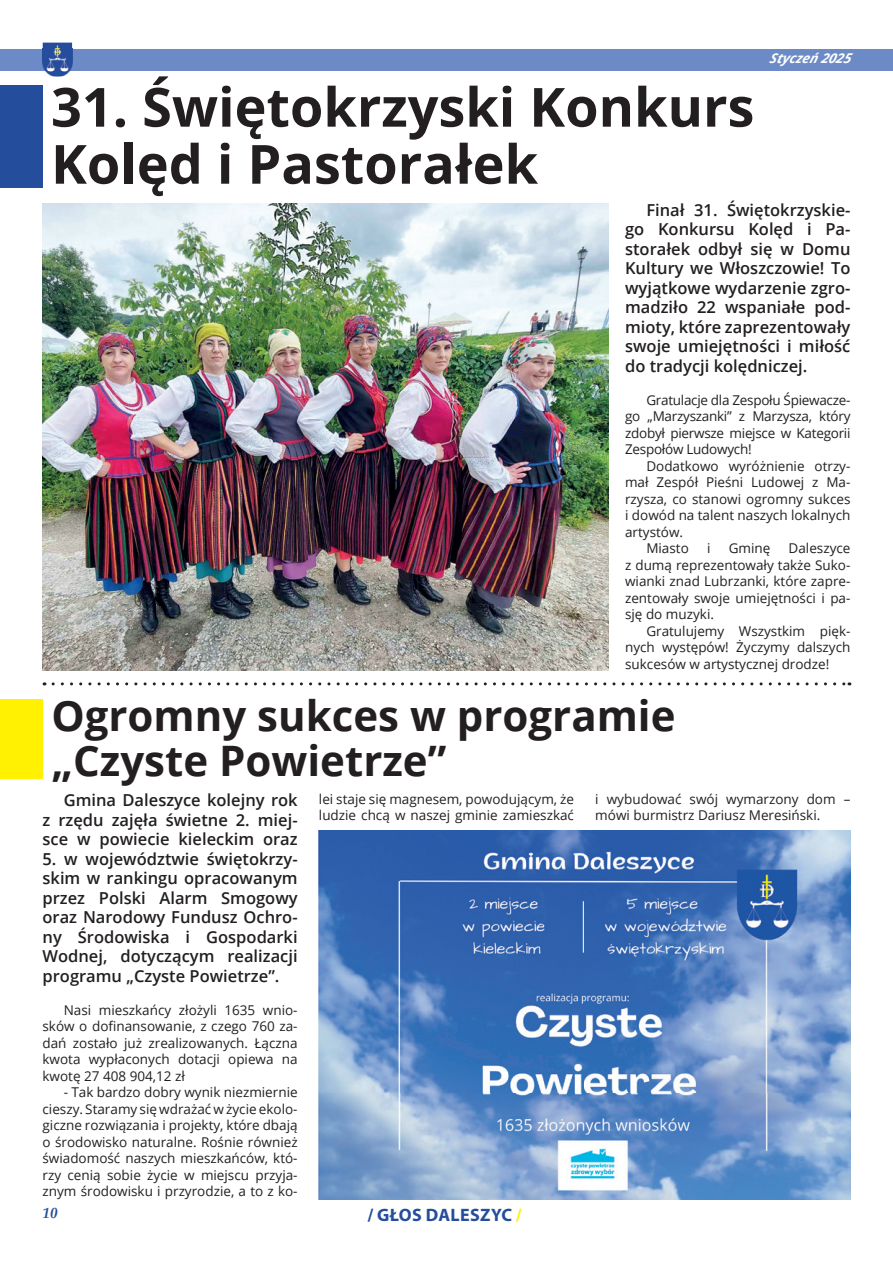
<style>
.page{position:relative;width:893px;height:1263px;background:#fff}
.page>*{position:absolute;margin:0;border:0;box-sizing:border-box;transform-origin:0 0}
.t1{font:700 54px/57px "Open Sans";color:#231f20}
.t2{font:700 42px/45px "Open Sans";color:#231f20}
.t3{font:700 18px "Myriad Pro";letter-spacing:.02em;color:#244e9c}
.t4{font:600 16.5px/19.5px "Open Sans";color:#231f20;text-align:justify}
.t5{font:italic 700 15px "Palatino Linotype";color:#244e9c}
.t6{font:13.5px/16.5px "Open Sans";color:#231f20;text-align:justify}
.t7{font:italic 700 13.5px "Open Sans";color:#fff}
.s1{color:#fff101}
</style>
<div class="page">
<div style="left:0;top:49px;width:893px;height:21px;background:#6c8bc6"></div>
<img style="left:43px;top:43px;width:29px;height:34px">
<img style="left:43px;top:49px;width:29px;height:21px">
<div style="left:0;top:85px;width:43px;height:103px;background:#244e9c"></div>
<div style="left:0;top:699px;width:43px;height:80px;background:#fff101"></div>
<img style="left:43px;top:203px;width:565px;height:468px">
<svg style="left:53px;top:682px;width:797px;height:3px"></svg>
<img style="left:319px;top:830px;width:531px;height:369px">
<p class="t7" style="left:769px;top:49px;width:88px">Styczeń2025</p>
<h1 class="t1" style="left:51px;top:77px;width:705px">31. Świętokrzyski Konkurs<br>Kolęd i Pastorałek</h1>
<p class="t4" style="left:625px;top:200px;width:227px;text-indent:21px">Finał 31. Świętokrzyskie&shy;go Konkursu Kolęd i Pa&shy;storałek odbył się w Domu Kultury we Włoszczowie! To wyjątkowe wydarzenie zgro&shy;madziło 22 wspaniałe pod&shy;mioty, które zaprezentowały swoje umiejętności i miłość do tradycji kolędniczej.</p>
<p class="t6" style="left:625px;top:391px;width:227px;text-indent:21px">Gratulacje dla Zespołu Śpiewacze&shy;go „Marzyszanki” z Marzysza, który zdobył pierwsze miejsce w Kategorii Zespołów Ludowych!</p>
<p class="t6" style="left:646px;top:457px;width:206px">Dodatkowo wyróżnienie otrzy-</p>
<p class="t6" style="left:625px;top:474px;width:227px">mał Zespół Pieśni Ludowej z Ma-</p>
<p class="t6" style="left:625px;top:490px;width:227px">rzysza, co stanowi ogromny sukces</p>
<p class="t6" style="left:625px;top:507px;width:227px">i dowód na talent naszych lokalnych</p>
<p class="t6" style="left:625px;top:523px;width:60px">artystów.</p>
<p class="t6" style="left:646px;top:540px;width:44px">Miasto</p>
<p class="t6" style="left:707px;top:540px;width:5px">i</p>
<p class="t6" style="left:729px;top:540px;width:43px">Gminę</p>
<p class="t6" style="left:625px;top:540px;width:227px;text-indent:163px">Daleszyce z dumą reprezentowały także Suko&shy;wianki znad Lubrzanki, które zapre&shy;zentowały swoje umiejętności i pa&shy;sję do muzyki.</p>
<p class="t6" style="left:625px;top:622px;width:227px;text-indent:21px">Gratulujemy Wszystkim pięk&shy;nych występów! Życzymy dalszych sukcesów w artystycznej drodze!</p>
<h2 class="t2" style="left:51px;top:692px;width:626px">Ogromny sukces w programie „Czyste Powietrze”</h2>
<p class="t6" style="left:319px;top:790px;width:257px">lei staje się magnesem, powodującym, że ludzie chcą w naszej gminie zamieszkać</p>
<p class="t6" style="left:595px;top:790px;width:257px">i wybudować swój wymarzony dom – mówi burmistrz Dariusz Meresiński.</p>
<p class="t4" style="left:43px;top:790px;width:257px;text-indent:21px">Gmina Daleszyce kolejny rok z rzędu zajęła świetne 2. miej&shy;sce w powiecie kieleckim oraz</p>
<p class="t4" style="left:43px;top:848px;width:257px">5. w województwie świętokrzy&shy;skim w rankingu opracowanym przez Polski Alarm Smogowy oraz Narodowy Fundusz Ochro&shy;ny Środowiska i Gospodarki Wodnej, dotyczącym realizacji programu „Czyste Powietrze”.</p>
<p class="t6" style="left:43px;top:1001px;width:257px;text-indent:21px">Nasi mieszkańcy złożyli 1635 wnio&shy;sków o dofinansowanie, z czego 760 za&shy;dań zostało już zrealizowanych. Łączna kwota wypłaconych dotacji opiewa na kwotę 27 408 904,12 zł</p>
<p class="t6" style="left:43px;top:1084px;width:257px;text-indent:21px">- Tak bardzo dobry wynik niezmiernie cieszy. Staramy się wdrażać w życie ekolo&shy;giczne rozwiązania i projekty, które dbają o środowisko naturalne. Rośnie również świadomość naszych mieszkańców, któ&shy;rzy cenią sobie życie w miejscu przyja&shy;znym środowisku i przyrodzie, a to z ko-</p>
<p class="t5" style="left:43px;top:1202px;width:16px">10</p>
<h3 class="t3" style="left:367px;top:1203px;width:156px">/ GŁOS DALESZYC <span class="s1">/</span></h3>
</div>
